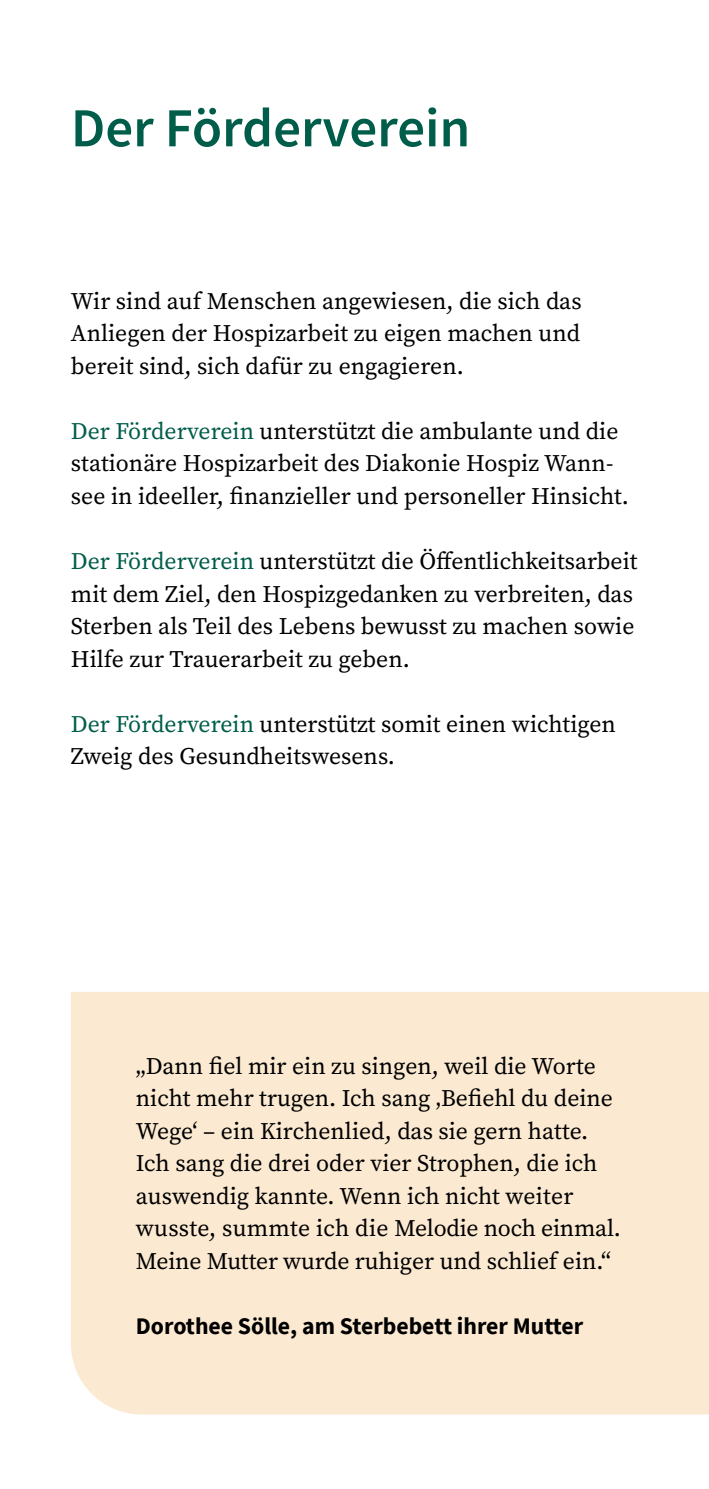
<style>
.page{position:relative;width:709px;height:1489px;background:#fff}
.page>*{position:absolute;margin:0;border:0;box-sizing:border-box;transform-origin:0 0}
.t1{font:600 55px "Source Sans Pro";color:#005d4a}
.t2{font:23.75px/32.5px "Source Serif Variable";color:#000}
.t3{font:700 23.75px "Source Sans Pro";color:#000}
.s1{color:#005d4a}
</style>
<div class="page">
<div style="left:71px;top:992px;width:638px;height:422px;background:#fbe9d1"></div>
<h1 class="t1" style="left:71px;top:92px;width:401px">Der Förderverein</h1>
<p class="t2" style="left:71px;top:285px;width:512px;text-align:justify">Wir sind auf Menschen angewiesen, die sich das Anliegen der Hospizarbeit zu eigen machen und bereit sind, sich dafür zu engagieren.</p>
<p class="t2" style="left:71px;top:415px;width:559px"><span class="s1">Der Förderverein</span> unterstützt die ambulante und die stationäre Hospizarbeit des Diakonie Hospiz Wann&shy;see in ideeller, finanzieller und personeller Hinsicht.</p>
<p class="t2" style="left:71px;top:545px;width:568px"><span class="s1">Der Förderverein</span> unterstützt die Öffentlichkeitsarbeit mit dem Ziel, den Hospizgedanken zu verbreiten, das Sterben als Teil des Lebens bewusst zu machen sowie Hilfe zur Trauerarbeit zu geben.</p>
<p class="t2" style="left:71px;top:707px;width:546px"><span class="s1">Der Förderverein</span> unterstützt somit einen wichtigen<br>Zweig des Gesundheitswesens.</p>
<p class="t2" style="left:136px;top:1049px;width:486px">„Dann fiel mir ein zu singen, weil die Worte nicht mehr trugen. Ich sang ‚Befiehl du deine Wege‘ – ein Kirchenlied, das sie gern hatte.<br>Ich sang die drei oder vier Strophen, die ich auswendig kannte. Wenn ich nicht weiter wusste, summte ich die Melodie noch einmal.<br>Meine Mutter wurde ruhiger und schlief ein.“</p>
<p class="t3" style="left:136px;top:1309px;width:449px">Dorothee Sölle, am Sterbebett ihrer Mutter</p>
</div>
